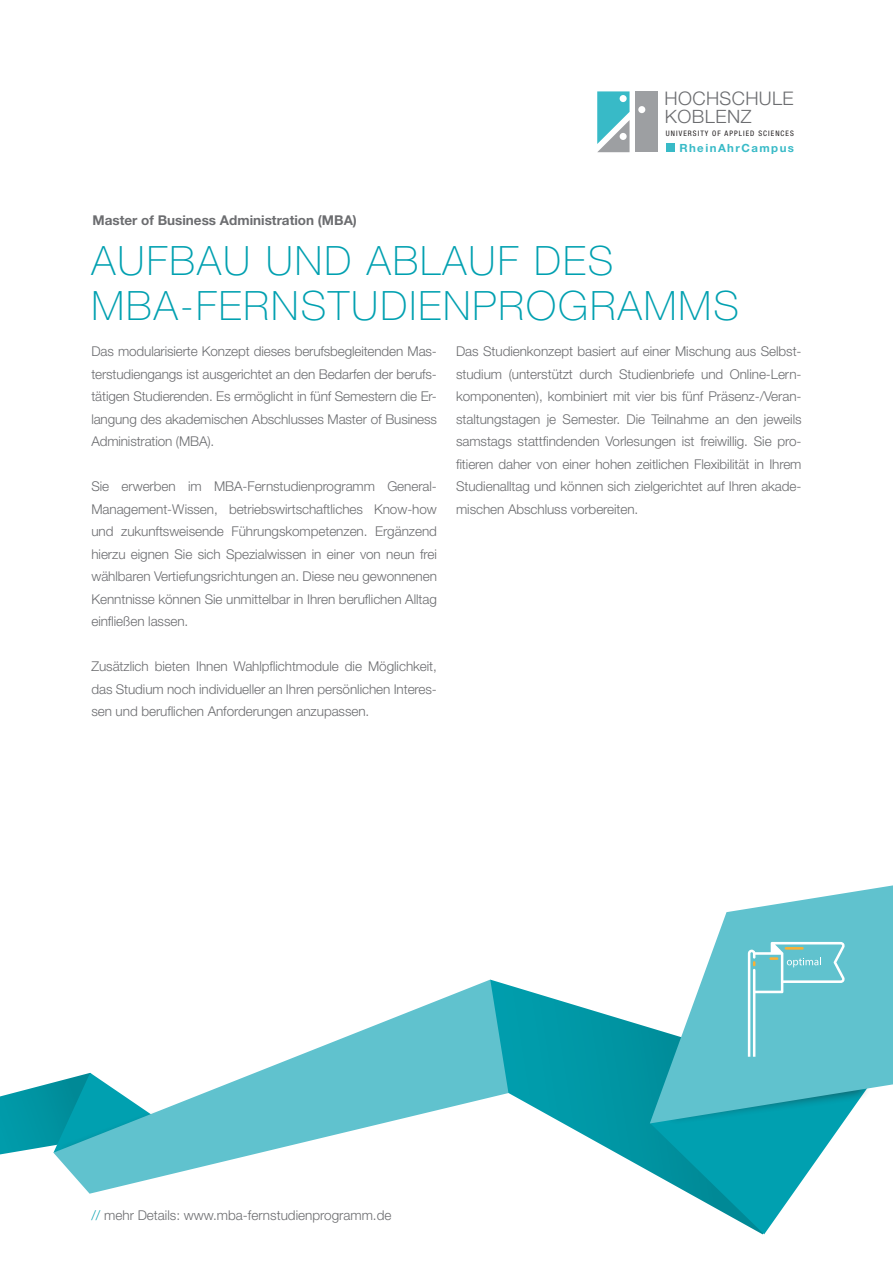
<style>
.page{position:relative;width:893px;height:1263px;background:#fff}
.page>*{position:absolute;margin:0;border:0;box-sizing:border-box;transform-origin:0 0}
.t1{font:100 40.5px/45px "Helvetica Neue LT Pro";letter-spacing:.05em;color:#00a0b0}
.t2{font:300 18.75px "Helvetica Neue LT Std";letter-spacing:.02em;color:#6c6d70}
.t3{font:300 18.45px "Helvetica Neue LT Std";letter-spacing:.025em;color:#6c6d70}
.t4{font:300 13.5px/22.5px "Helvetica Neue LT Pro";letter-spacing:-.005em;color:#6c6d70;text-align:justify}
.t5{font:700 13.5px "Helvetica Neue LT Pro";color:#6c6d70}
.t6{font:700 11.25px "Helvetica Neue LT Std";letter-spacing:.13em;color:#38bac7}
.t7{font:condensed 7.5px "Helvetica Neue LT Std";letter-spacing:.14em;color:#231f20}
.s1{color:#00a0b0}
</style>
<div class="page">
<div style="left:636px;top:91px;width:22px;height:61px;background:#9d9fa2"></div>
<svg style="left:597px;top:91px;width:32px;height:61px;background:#6fbec6"></svg>
<div style="left:620px;top:95px;width:7px;height:7px;background:#fff;border-radius:50%"></div>
<div style="left:638px;top:106px;width:7px;height:7px;background:#fff;border-radius:50%"></div>
<div style="left:620px;top:133px;width:7px;height:7px;background:#fff;border-radius:50%"></div>
<div style="left:666px;top:144px;width:8px;height:8px;background:#38bac7"></div>
<svg style="left:0;top:1082px;width:53px;height:73px"></svg>
<svg style="left:53px;top:979px;width:437px;height:215px"></svg>
<svg style="left:490px;top:979px;width:160px;height:193px"></svg>
<svg style="left:650px;top:1123px;width:191px;height:111px;fill:#00a0b0"></svg>
<svg style="left:650px;top:885px;width:243px;height:238px;fill:#60c2ce"></svg>
<svg style="left:669px;top:942px;width:190px;height:171px;background:#6fc7d1"></svg>
<p class="t5" style="left:92px;top:211px;width:266px">Master of Business Administration (MBA)</p>
<h2 class="t2" style="left:665px;top:87px;width:131px">HOCHSCHULE</h2>
<h3 class="t3" style="left:665px;top:106px;width:88px">KOBLENZ</h3>
<p class="t7" style="left:666px;top:129px;width:129px">UNIVERSITY OF APPLIED SCIENCES</p>
<p class="t6" style="left:679px;top:141px;width:116px">RheinAhrCampus</p>
<h1 class="t1" style="left:91px;top:238px;width:649px">AUFBAU UND ABLAUF DES<br>MBA-FERNSTUDIENPROGRAMMS</h1>
<p class="t4" style="left:91px;top:340px;width:347px">Das modularisierte Konzept dieses berufsbegleitenden Mas&shy;terstudiengangs ist ausgerichtet an den Bedarfen der berufs&shy;tätigen Studierenden. Es ermöglicht in fünf Semestern die Er&shy;langung des akademischen Abschlusses Master of Business Administration (MBA).</p>
<p class="t4" style="left:91px;top:475px;width:347px">Sie erwerben im MBA-Fernstudienprogramm General-Management-Wissen, betriebswirtschaftliches Know-how und zukunftsweisende Führungskompetenzen. Ergänzend hierzu eignen Sie sich Spezialwissen in einer von neun frei wählbaren Vertiefungsrichtungen an. Diese neu gewonnenen Kenntnisse können Sie unmittelbar in Ihren beruflichen Alltag einfließen lassen.</p>
<p class="t4" style="left:91px;top:655px;width:347px">Zusätzlich bieten Ihnen Wahlpflichtmodule die Möglichkeit, das Studium noch individueller an Ihren persönlichen Interes&shy;sen und beruflichen Anforderungen anzupassen.</p>
<p class="t4" style="left:456px;top:340px;width:347px">Das Studienkonzept basiert auf einer Mischung aus Selbst&shy;studium (unterstützt durch Studienbriefe und Online-Lern&shy;komponenten), kombiniert mit vier bis fünf Präsenz-/Veran&shy;staltungstagen je Semester. Die Teilnahme an den jeweils samstags stattfindenden Vorlesungen ist freiwillig. Sie pro&shy;fitieren daher von einer hohen zeitlichen Flexibilität in Ihrem Studienalltag und können sich zielgerichtet auf Ihren akade&shy;mischen Abschluss vorbereiten.</p>
<p class="t4" style="left:91px;top:1203px;width:302px"><span class="s1">//</span> mehr Details: www.mba-fernstudienprogramm.de</p>
</div>
